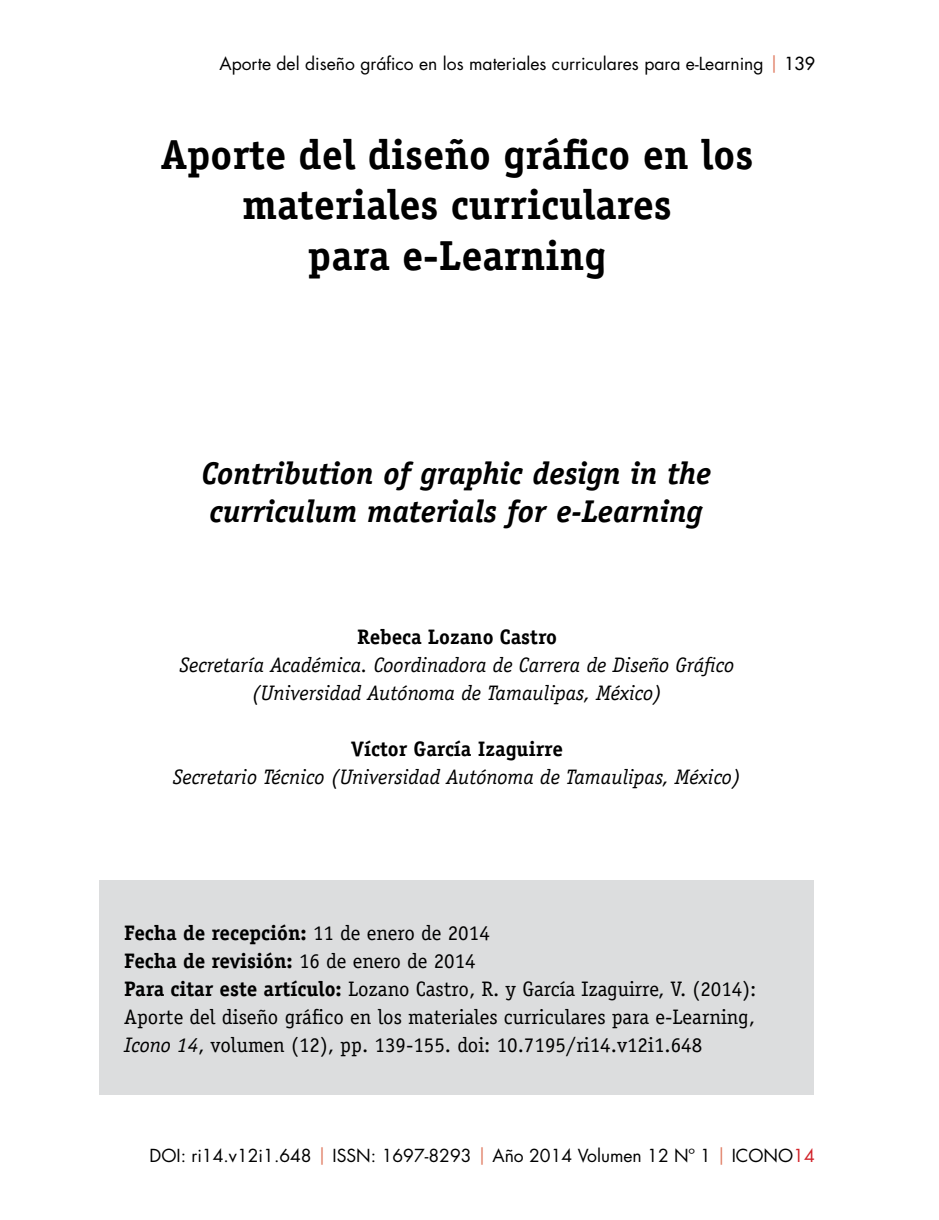
<style>
.page{position:relative;width:939px;height:1220px;background:#fff}
.page>*{position:absolute;margin:0;border:0;box-sizing:border-box;transform-origin:0 0}
.t1{font:700 42px/50.4px "Officina Serif Std";color:#000;text-align:center}
.t2{font:italic 700 31.5px/37.8px "Officina Serif Std";color:#000}
.t3{font:21px/28px "Officina Serif Std";color:#000}
.t4{font:italic 21px/28px "Officina Serif Std";color:#000;text-align:center}
.t5{font:700 21px "Officina Serif Std";color:#000}
.t6{font:17.5px "Futura Std";color:#000}
.s1{color:#e18067}
.s2{font-weight:500}
.s3{font-weight:700}
.s4{font-style:italic}
.s5{color:#d2232a}
</style>
<div class="page">
<div style="left:99px;top:881px;width:714px;height:214px;background:#dcddde"></div>
<p class="t6" style="left:219px;top:53px;width:596px">Aporte del diseño gráfico en los materiales curriculares para e-Learning <span class="s1">|</span> <span class="s2">139</span></p>
<h1 class="t1" style="left:161px;top:129px;width:593px">Aporte del diseño gráfico en los materiales curriculares<br>para e-Learning</h1>
<h2 class="t2" style="left:201px;top:455px;width:511px">Contribution of graphic design in the curriculum materials for e-Learning</h2>
<p class="t5" style="left:357px;top:624px;width:201px">Rebeca Lozano Castro</p>
<p class="t4" style="left:180px;top:651px;width:555px">Secretaría Académica. Coordinadora de Carrera de Diseño Gráfico (Universidad Autónoma de Tamaulipas, México)</p>
<p class="t5" style="left:351px;top:736px;width:213px">Víctor García Izaguirre</p>
<p class="t4" style="left:173px;top:763px;width:569px">Secretario Técnico (Universidad Autónoma de Tamaulipas, México)</p>
<p class="t3" style="left:124px;top:918px;width:633px"><span class="s3">Fecha de recepción:</span> 11 de enero de 2014<br><span class="s3">Fecha de revisión:</span> 16 de enero de 2014<br><span class="s3">Para citar este artículo:</span> Lozano Castro, R. y García Izaguirre, V. (2014):<br>Aporte del diseño gráfico en los materiales curriculares para e-Learning, <span class="s4">Icono 14</span>, volumen (12), pp. 139-155. doi: 10.7195/ri14.v12i1.648</p>
<p class="t6" style="left:149px;top:1145px;width:666px">DOI: ri14.v12i1.648 <span class="s1">|</span> ISSN: 1697-8293 <span class="s1">|</span> Año 2014 Volumen 12 Nº 1 <span class="s1">|</span> ICONO<span class="s5">14</span></p>
</div>
